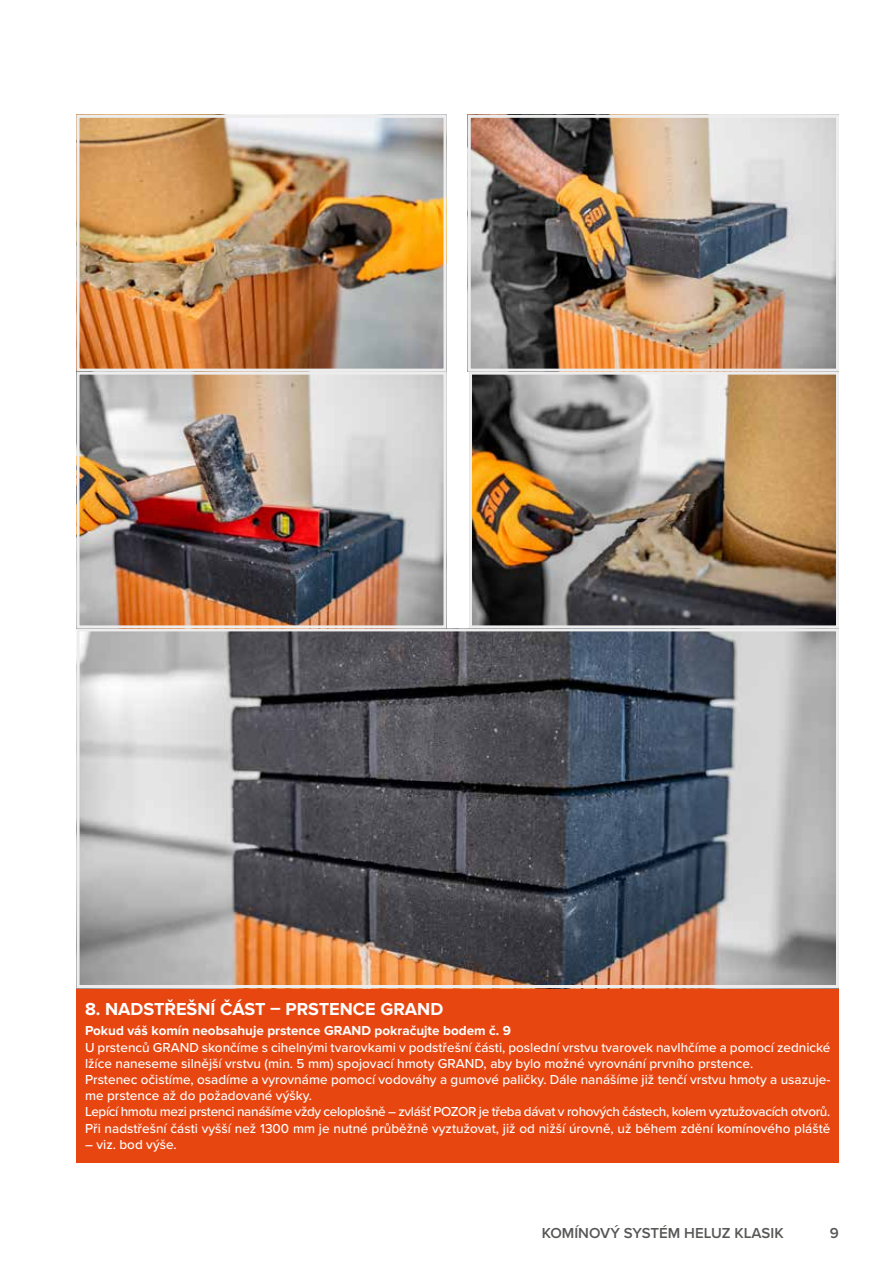
<style>
.page{position:relative;width:893px;height:1263px;background:#fff}
.page>*{position:absolute;margin:0;border:0;box-sizing:border-box;transform-origin:0 0}
.t1{font:700 18px "Proxima Nova";color:#fff}
.t2{font:600 15px "Proxima Nova";color:#575756}
.t3{font:500 13.5px/16.2px "Proxima Nova";color:#fff}
.t4{font:700 13.5px "Proxima Nova";color:#fff}
</style>
<div class="page">
<div style="left:77px;top:988px;width:762px;height:174px;background:#e84610"></div>
<img style="left:81px;top:119px;width:361px;height:505px">
<div style="left:77px;top:115px;width:369px;height:257px;border:3px solid #ededed"></div>
<img style="left:472px;top:119px;width:363px;height:505px">
<div style="left:469px;top:372px;width:370px;height:256px;border:3px solid #ededed"></div>
<div style="left:468px;top:115px;width:371px;height:257px;border:3px solid #ededed"></div>
<img style="left:81px;top:632px;width:754px;height:352px">
<div style="left:77px;top:628px;width:762px;height:360px;border:3px solid #ededed"></div>
<div style="left:77px;top:372px;width:369px;height:256px;border:3px solid #ededed"></div>
<h1 class="t1" style="left:85px;top:998px;width:360px">8. NADSTŘEŠNÍ ČÁST – PRSTENCE GRAND</h1>
<p class="t4" style="left:85px;top:1023px;width:427px">Pokud váš komín neobsahuje prstence GRAND pokračujte bodem č. 9</p>
<p class="t3" style="left:85px;top:1038px;width:747px">U prstenců GRAND skončíme s cihelnými tvarovkami v podstřešní části, poslední vrstvu tvarovek navlhčíme a pomocí zednické lžíce naneseme silnější vrstvu (min. 5 mm) spojovací hmoty GRAND, aby bylo možné vyrovnání prvního prstence.<br>Prstenec očistíme, osadíme a vyrovnáme pomocí vodováhy a gumové paličky. Dále nanášíme již tenčí vrstvu hmoty a usazuje&shy;me prstence až do požadované výšky.<br>Lepící hmotu mezi prstenci nanášíme vždy celoplošně – zvlášť POZOR je třeba dávat v rohových částech, kolem vyztužovacích otvorů.<br>Při nadstřešní části vyšší než 1300 mm je nutné průběžně vyztužovat, již od nižší úrovně, už během zdění komínového pláště</p>
<p class="t3" style="left:85px;top:1136px;width:93px">– viz. bod výše.</p>
<p class="t2" style="left:542px;top:1222px;width:244px">KOMÍNOVÝ SYSTÉM HELUZ KLASIK</p>
<p class="t2" style="left:830px;top:1222px;width:11px">9</p>
</div>
